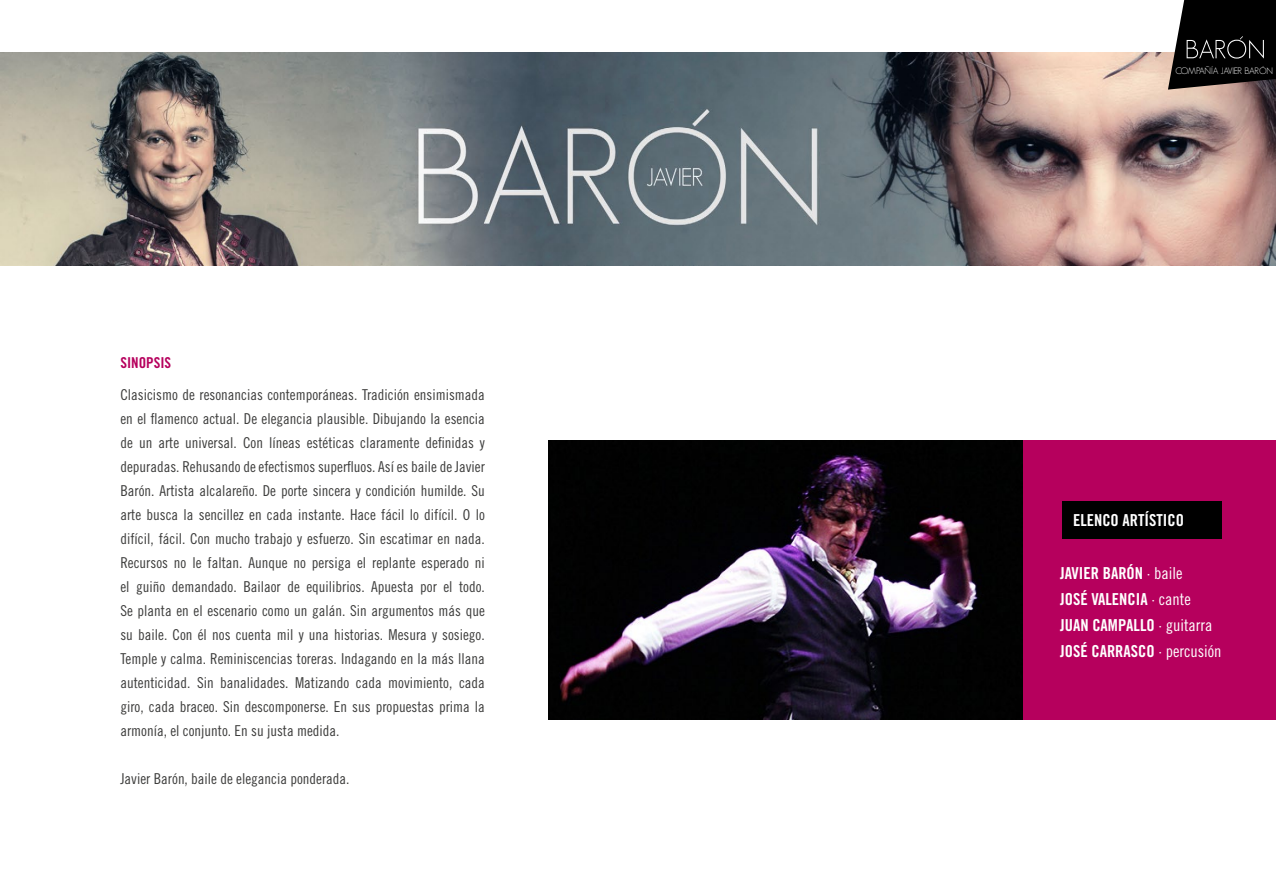
<style>
.page{position:relative;width:1276px;height:893px;background:#fff}
.page>*{position:absolute;margin:0;border:0;box-sizing:border-box;transform-origin:0 0}
.t1{font:16.5px/25.8px "Trade Gothic LT Std Bd Cn 20";color:#fff}
.t2{font:15px/24px "Trade Gothic Cond Eighteen";color:#3c3c3b;text-align:justify}
.t3{font:15px "Trade Gothic LT Std Bd Cn 20";color:#b6005d}
.t4{font:300 9.15px "Geosans";letter-spacing:-.05em;color:#fff}
.s1{font-family:"Trade Gothic LT Std Cn 18"}
</style>
<div class="page">
<img style="left:0;top:53px;width:1276px;height:213px">
<div style="left:975px;top:440px;width:301px;height:280px;background:#b6005d"></div>
<img style="left:549px;top:440px;width:473px;height:280px">
<div style="left:1062px;top:501px;width:160px;height:37px;background:#000"></div>
<svg style="left:1168px;top:0;width:108px;height:90px;background:#232120"></svg>
<p class="t3" style="left:120px;top:354px;width:52px">SINOPSIS</p>
<p class="t2" style="left:120px;top:382px;width:366px">Clasicismo de resonancias contemporáneas. Tradición ensimismada en el flamenco actual. De elegancia plausible. Dibujando la esencia de un arte universal. Con líneas estéticas claramente definidas y depuradas. Rehusando de efectismos superfluos. Así es baile de Javier Barón. Artista alcalareño. De porte sincera y condición humilde. Su arte busca la sencillez en cada instante. Hace fácil lo difícil. O lo difícil, fácil. Con mucho trabajo y esfuerzo. Sin escatimar en nada.<br>Recursos no le faltan. Aunque no persiga el replante esperado ni el guiño demandado. Bailaor de equilibrios. Apuesta por el todo.<br>Se planta en el escenario como un galán. Sin argumentos más que su baile. Con él nos cuenta mil y una historias. Mesura y sosiego.<br>Temple y calma. Reminiscencias toreras. Indagando en la más llana autenticidad. Sin banalidades. Matizando cada movimiento, cada giro, cada braceo. Sin descomponerse. En sus propuestas prima la armonía, el conjunto. En su justa medida.</p>
<p class="t2" style="left:120px;top:766px;width:231px">Javier Barón, baile de elegancia ponderada.</p>
<p class="t4" style="left:1175px;top:65px;width:99px">COMPAÑÍA JAVIER BARÓN</p>
<p class="t1" style="left:1073px;top:507px;width:112px">ELENCO ARTÍSTICO</p>
<p class="t1" style="left:1060px;top:560px;width:163px">JAVIER BARÓN <span class="s1">· baile<br></span>JOSÉ VALENCIA <span class="s1">· cante<br></span>JUAN CAMPALLO <span class="s1">· guitarra<br></span>JOSÉ CARRASCO <span class="s1">· percusión</span></p>
</div>
